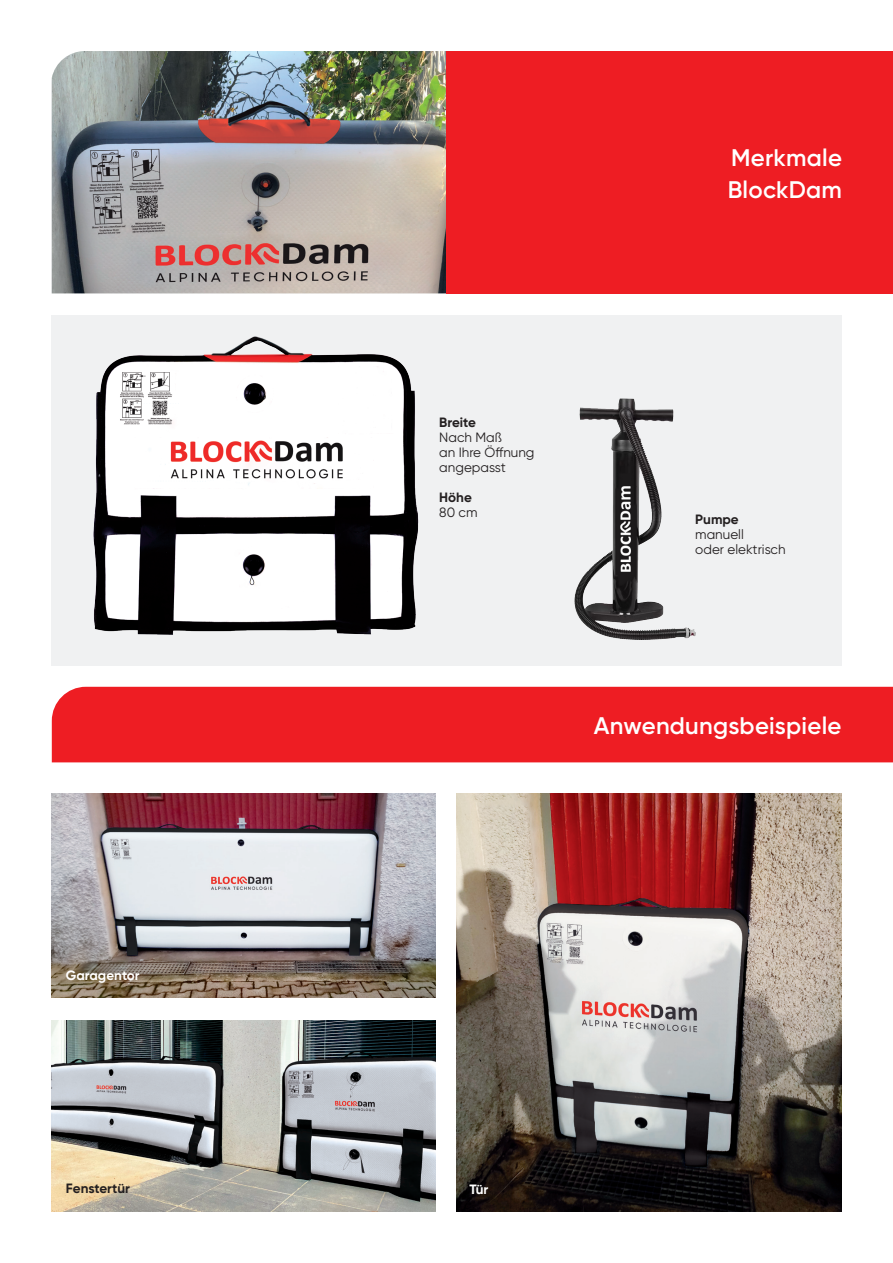
<style>
.page{position:relative;width:893px;height:1263px;background:#fff}
.page>*{position:absolute;margin:0;border:0;box-sizing:border-box;transform-origin:0 0}
.Titres_produits{font:600 24px "Gilroy";letter-spacing:.01em;color:#fff}
.Legende-photo{font:13.5px "Gilroy";color:#231f20}
.Legende-photo-2{font:700 13.5px "Gilroy";color:#231f20}
.Legende-photo-3{font:700 13.5px "Gilroy";color:#fff}
</style>
<div class="page">
<div style="left:51px;top:315px;width:791px;height:350px;background:#f0f1f2"></div>
<img style="left:52px;top:315px;width:384px;height:348px">
<img style="left:457px;top:794px;width:384px;height:417px">
<img style="left:51px;top:1020px;width:385px;height:191px">
<img style="left:51px;top:793px;width:385px;height:205px">
<img style="left:52px;top:51px;width:394px;height:242px">
<div style="left:446px;top:51px;width:447px;height:242px;background:#ee1d23"></div>
<div style="left:52px;top:687px;width:841px;height:75px;background:#ee1d23"></div>
<img style="left:547px;top:370px;width:161px;height:277px">
<p class="Titres_produits" style="left:731px;top:143px;width:112px">Merkmale</p>
<p class="Titres_produits" style="left:728px;top:174px;width:116px">BlockDam</p>
<p class="Legende-photo-2" style="left:439px;top:414px;width:38px">Breite</p>
<p class="Legende-photo" style="left:439px;top:429px;width:64px">Nach Maß</p>
<p class="Legende-photo" style="left:439px;top:444px;width:97px">an Ihre Öffnung</p>
<p class="Legende-photo" style="left:439px;top:459px;width:68px">angepasst</p>
<p class="Legende-photo-2" style="left:439px;top:489px;width:34px">Höhe</p>
<p class="Legende-photo" style="left:439px;top:504px;width:40px">80 cm</p>
<p class="Legende-photo-2" style="left:695px;top:511px;width:45px">Pumpe</p>
<p class="Legende-photo" style="left:695px;top:526px;width:50px">manuell</p>
<p class="Legende-photo" style="left:695px;top:541px;width:92px">oder elektrisch</p>
<p class="Titres_produits" style="left:594px;top:711px;width:249px">Anwendungsbeispiele</p>
<p class="Legende-photo-3" style="left:66px;top:967px;width:75px">Garagentor</p>
<p class="Legende-photo-2" style="left:66px;top:1180px;width:66px">Fenstertür</p>
<p class="Legende-photo-3" style="left:470px;top:1180px;width:20px">Tür</p>
</div>
